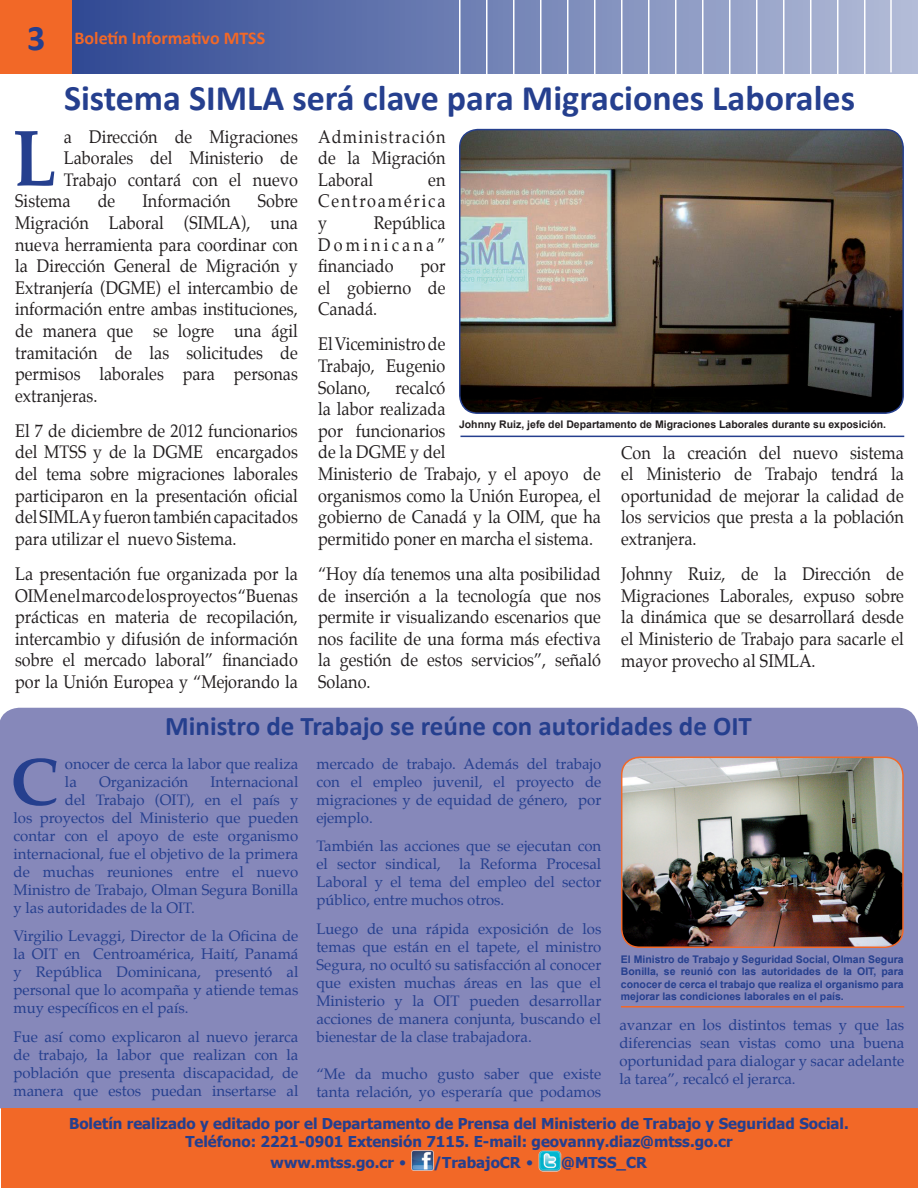
<style>
.page{position:relative;width:918px;height:1188px;background:#fff}
.page>*{position:absolute;margin:0;border:0;box-sizing:border-box;transform-origin:0 0}
.t1{font:700 80.1px "Palatino";color:#253f8e;scale:.9 1}
.t2{font:700 66.75px "Palatino";color:#253f8e}
.t3{font:700 36px "Calibri";color:#253f8e}
.t4{font:700 27px "Calibri";color:#253f8e}
.t5{font:18px/21.6px "Palatino";color:#231f20;text-align:justify;scale:.9 1}
.t6{font:700 18px "Calibri";color:#f26827}
.t7{font:15px/18px "Palatino";color:#253f8e;text-align:justify}
.t8{font:700 15px/18px "Tahoma";color:#253f8e;text-align:center}
.t9{font:700 10.5px/12.6px "Arial";color:#253f8e;text-align:justify}
.t10{font:700 10.5px "Arial";color:#231f20}
.s1{font-size:36px;color:#253f8e}
.s2{font-family:"Palatino";font-weight:400}
</style>
<div class="page">
<div style="left:0;top:0;width:918px;height:74px;background:linear-gradient(to right,#253f8e,#b6bfd9)"></div>
<hr style="left:890px;top:0;width:2px;height:72px;background:#fff">
<hr style="left:864px;top:0;width:2px;height:76px;background:#fff">
<hr style="left:837px;top:0;width:1px;height:76px;background:#fff">
<hr style="left:810px;top:0;width:2px;height:76px;background:#fff">
<hr style="left:783px;top:0;width:1px;height:76px;background:#fff">
<hr style="left:756px;top:0;width:2px;height:76px;background:#fff">
<hr style="left:729px;top:0;width:1px;height:76px;background:#fff">
<hr style="left:702px;top:0;width:2px;height:76px;background:#fff">
<hr style="left:675px;top:0;width:1px;height:76px;background:#fff">
<hr style="left:648px;top:0;width:2px;height:76px;background:#fff">
<hr style="left:621px;top:0;width:1px;height:76px;background:#fff">
<hr style="left:594px;top:0;width:2px;height:76px;background:#fff">
<hr style="left:567px;top:0;width:1px;height:76px;background:#fff">
<hr style="left:540px;top:0;width:2px;height:76px;background:#fff">
<hr style="left:513px;top:0;width:1px;height:76px;background:#fff">
<hr style="left:486px;top:0;width:2px;height:76px;background:#fff">
<hr style="left:459px;top:0;width:1px;height:76px;background:#fff">
<div style="left:0;top:0;width:72px;height:74px;background:#f26827"></div>
<div style="left:0;top:708px;width:918px;height:400px;background:#8688ba"></div>
<div style="left:1px;top:1108px;width:917px;height:80px;background:#f26827"></div>
<img style="left:412px;top:1150px;width:21px;height:20px">
<img style="left:539px;top:1151px;width:22px;height:20px">
<img style="left:460px;top:130px;width:443px;height:283px">
<div style="left:459px;top:129px;width:445px;height:285px;border:2px solid #253f8e;border-radius:18px"></div>
<img style="left:622px;top:757px;width:281px;height:190px">
<div style="left:621px;top:757px;width:283px;height:191px;border:2px solid #f26827;border-radius:18px"></div>
<hr style="left:621px;top:1006px;width:283px;height:2px;background:#f26827">
<hr style="left:460px;top:436px;width:444px;height:1px;background:#253f8e">
<p class="t6" style="left:27px;top:27px;width:240px"><span class="s1">3</span> Boletín Informativo MTSS</p>
<h3 class="t3" style="left:64px;top:75px;width:793px">Sistema SIMLA será clave para Migraciones Laborales</h3>
<h1 class="t1" style="left:13px;top:90px;width:50px">L</h1>
<p class="t5" style="left:64px;top:126px;width:262px">a Dirección de Migraciones</p>
<p class="t5" style="left:64px;top:147px;width:262px">Laborales del Ministerio de</p>
<p class="t5" style="left:64px;top:169px;width:262px">Trabajo contará con el nuevo</p>
<p class="t5" style="left:15px;top:190px;width:63px">Sistema</p>
<p class="t5" style="left:98px;top:190px;width:21px">de</p>
<p class="t5" style="left:143px;top:190px;width:99px">Información</p>
<p class="t5" style="left:15px;top:190px;width:316px;text-indent:243px">Sobre Migración Laboral (SIMLA), una nueva herramienta para coordinar con la Dirección General de Migración y Extranjería (DGME) el intercambio de información entre ambas instituciones, de manera que se logre una ágil tramitación de las solicitudes de permisos laborales para personas extranjeras.</p>
<p class="t5" style="left:15px;top:420px;width:316px">El 7 de diciembre de 2012 funcionarios del MTSS y de la DGME encargados del tema sobre migraciones laborales participaron en la presentación oficial del SIMLA y fueron también capacitados para utilizar el nuevo Sistema.</p>
<p class="t5" style="left:15px;top:563px;width:316px">La presentación fue organizada por la OIM en el marco de los proyectos “Buenas prácticas en materia de recopilación, intercambio y difusión de información sobre el mercado laboral” financiado por la Unión Europea y “Mejorando la</p>
<p class="t5" style="left:318px;top:126px;width:143px">Administración de la Migración Laboral</p>
<p class="t5" style="left:318px;top:169px;width:143px;text-indent:110px">en Centroamérica y</p>
<p class="t5" style="left:318px;top:212px;width:143px;text-indent:56px">República Dominicana” financiado</p>
<p class="t5" style="left:318px;top:255px;width:143px;text-indent:102px">por el gobierno de Canadá.</p>
<p class="t5" style="left:318px;top:333px;width:143px">El Viceministro de Trabajo, Eugenio Solano,</p>
<p class="t5" style="left:318px;top:377px;width:316px;text-align:left;text-indent:77px">recalcó<br>la labor realizada<br>por funcionarios<br>de la DGME y del<br>Ministerio de Trabajo, y el apoyo de organismos como la Unión Europea, el gobierno de Canadá y la OIM, que ha permitido poner en marcha el sistema.</p>
<p class="t5" style="left:318px;top:563px;width:316px">“Hoy día tenemos una alta posibilidad de inserción a la tecnología que nos permite ir visualizando escenarios que nos facilite de una forma más efectiva la gestión de estos servicios”, señaló Solano.</p>
<p class="t10" style="left:459px;top:418px;width:429px">Johnny Ruiz, jefe del Departamento de Migraciones Laborales durante su exposición.</p>
<p class="t5" style="left:621px;top:442px;width:316px">Con la creación del nuevo sistema el Ministerio de Trabajo tendrá la oportunidad de mejorar la calidad de los servicios que presta a la población extranjera.</p>
<p class="t5" style="left:621px;top:563px;width:316px">Johnny Ruiz, de la Dirección de Migraciones Laborales, expuso sobre la dinámica que se desarrollará desde el Ministerio de Trabajo para sacarle el mayor provecho al SIMLA.</p>
<h3 class="t4" style="left:165px;top:710px;width:588px">Ministro de Trabajo se reúne con autoridades de OIT</h3>
<h2 class="t2" style="left:10px;top:725px;width:50px">C</h2>
<p class="t7" style="left:65px;top:755px;width:235px">onocer de cerca la labor que realiza la</p>
<p class="t7" style="left:99px;top:773px;width:91px">Organización</p>
<p class="t7" style="left:211px;top:773px;width:89px">Internacional</p>
<p class="t7" style="left:65px;top:791px;width:235px">del Trabajo (OIT), en el país y</p>
<p class="t7" style="left:14px;top:809px;width:286px">los proyectos del Ministerio que pueden</p>
<p class="t7" style="left:14px;top:827px;width:286px">contar con el apoyo de este organismo</p>
<p class="t7" style="left:14px;top:845px;width:286px">internacional, fue el objetivo de la primera</p>
<p class="t7" style="left:14px;top:863px;width:286px">de muchas reuniones entre el nuevo</p>
<p class="t7" style="left:14px;top:881px;width:286px">Ministro de Trabajo, Olman Segura Bonilla</p>
<p class="t7" style="left:14px;top:899px;width:183px">y las autoridades de la OIT.</p>
<p class="t7" style="left:14px;top:927px;width:286px">Virgilio Levaggi, Director de la Oficina de la OIT en Centroamérica, Haití, Panamá y República Dominicana, presentó al personal que lo acompaña y atiende temas muy específicos en el país.</p>
<p class="t7" style="left:14px;top:1028px;width:286px">Fue así como explicaron al nuevo jerarca de trabajo, la labor que realizan con la población que presenta discapacidad, de manera que estos puedan insertarse al</p>
<p class="t7" style="left:316px;top:755px;width:286px">mercado de trabajo. Además del trabajo con el empleo juvenil, el proyecto de migraciones y de equidad de género, por ejemplo.</p>
<p class="t7" style="left:316px;top:837px;width:286px">También las acciones que se ejecutan con el sector sindical, la Reforma Procesal Laboral y el tema del empleo del sector público, entre muchos otros.</p>
<p class="t7" style="left:316px;top:920px;width:286px">Luego de una rápida exposición de los temas que están en el tapete, el ministro Segura, no ocultó su satisfacción al conocer que existen muchas áreas en las que el Ministerio y la OIT pueden desarrollar acciones de manera conjunta, buscando el bienestar de la clase trabajadora.</p>
<p class="t7" style="left:316px;top:1064px;width:286px">“Me da mucho gusto saber que existe tanta relación, yo esperaría que podamos</p>
<p class="t9" style="left:621px;top:953px;width:284px">El Ministro de Trabajo y Seguridad Social, Olman Segura Bonilla, se reunió con las autoridades de la OIT, para conocer de cerca el trabajo que realiza el organismo para mejorar las condiciones laborales en el país.</p>
<p class="t7" style="left:619px;top:1016px;width:286px">avanzar en los distintos temas y que las diferencias sean vistas como una buena oportunidad para dialogar y sacar adelante la tarea”, recalcó el jerarca.</p>
<p class="t8" style="left:69px;top:1114px;width:781px">Boletín realizado y editado por el Departamento de Prensa del Ministerio de Trabajo y Seguridad Social.<br>Teléfono: 2221-0901 Extensión 7115. E-mail: geovanny.diaz@mtss.go.cr</p>
<p class="t8" style="left:271px;top:1153px;width:138px">www.mtss.go.cr <span class="s2">•</span></p>
<p class="t8" style="left:433px;top:1153px;width:102px">/TrabajoCR <span class="s2">•</span></p>
<p class="t8" style="left:561px;top:1153px;width:87px">@MTSS_CR</p>
</div>
